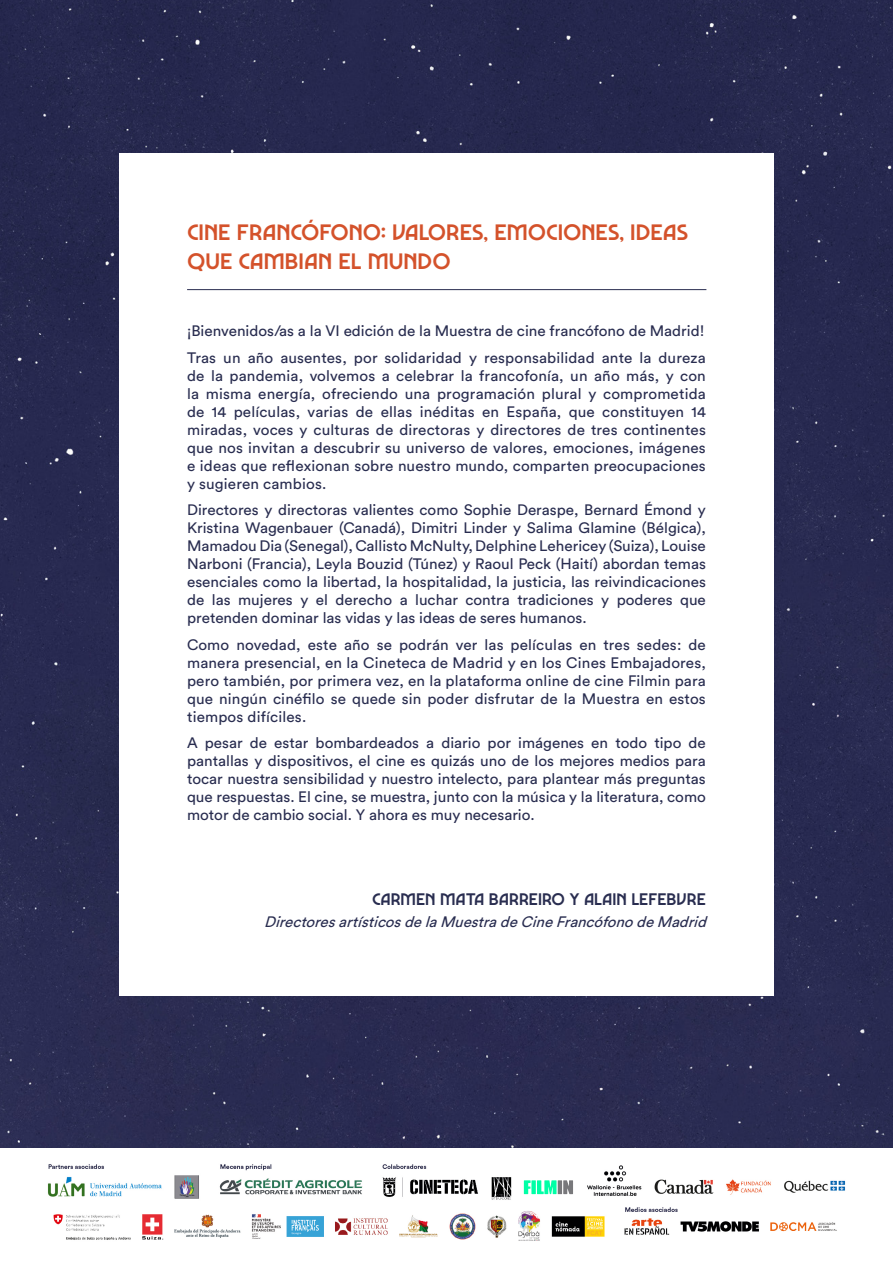
<style>
.page{position:relative;width:893px;height:1263px;background:#fff}
.page>*{position:absolute;margin:0;border:0;box-sizing:border-box;transform-origin:0 0}
.t1{font:500 24px/28.8px "Marvin Visions Small";color:#d4522b}
.t2{font:500 18px "Marvin Visions Small";color:#292d50}
.t3{font:15px/18px "Circular Std";color:#292d50;text-align:justify}
.t4{font:italic 15px "Circular Std";color:#292d50}
</style>
<div class="page">
<div style="left:0;top:0;width:893px;height:1148px;background:#282a50"></div>
<img style="left:48px;top:1164px;width:798px;height:77px">
<div style="left:119px;top:153px;width:655px;height:842px;background:#fff"></div>
<hr style="left:187px;top:289px;width:519px;height:1px;background:#292d50">
<div style="left:521px;top:1175px;width:57px;height:24px;background:#fff"></div>
<svg style="left:524px;top:1180px;width:49px;height:14px"></svg>
<p class="t1" style="left:187px;top:218px;width:503px">CINE FRANCÓFONO: VALORES, EMOCIONES, IDEAS<br>QUE CAMBIAN EL MUNDO</p>
<p class="t3" style="left:187px;top:322px;width:519px">¡Bienvenidos/as a la VI edición de la Muestra de cine francófono de Madrid!</p>
<p class="t3" style="left:187px;top:348px;width:520px">Tras un año ausentes, por solidaridad y responsabilidad ante la dureza de la pandemia, volvemos a celebrar la francofonía, un año más, y con la misma energía, ofreciendo una programación plural y comprometida de 14 películas, varias de ellas inéditas en España, que constituyen 14 miradas, voces y culturas de directoras y directores de tres continentes que nos invitan a descubrir su universo de valores, emociones, imágenes e ideas que reflexionan sobre nuestro mundo, comparten preocupaciones y sugieren cambios.</p>
<p class="t3" style="left:187px;top:501px;width:520px">Directores y directoras valientes como Sophie Deraspe, Bernard Émond y Kristina Wagenbauer (Canadá), Dimitri Linder y Salima Glamine (Bélgica), Mamadou Dia (Senegal), Callisto McNulty, Delphine Lehericey (Suiza), Louise Narboni (Francia), Leyla Bouzid (Túnez) y Raoul Peck (Haití) abordan temas esenciales como la libertad, la hospitalidad, la justicia, las reivindicaciones de las mujeres y el derecho a luchar contra tradiciones y poderes que pretenden dominar las vidas y las ideas de seres humanos.</p>
<p class="t3" style="left:187px;top:635px;width:520px">Como novedad, este año se podrán ver las películas en tres sedes: de manera presencial, en la Cineteca de Madrid y en los Cines Embajadores, pero también, por primera vez, en la plataforma online de cine Filmin para que ningún cinéfilo se quede sin poder disfrutar de la Muestra en estos tiempos difíciles.</p>
<p class="t3" style="left:187px;top:734px;width:520px">A pesar de estar bombardeados a diario por imágenes en todo tipo de pantallas y dispositivos, el cine es quizás uno de los mejores medios para tocar nuestra sensibilidad y nuestro intelecto, para plantear más preguntas que respuestas. El cine, se muestra, junto con la música y la literatura, como motor de cambio social. Y ahora es muy necesario.</p>
<p class="t2" style="left:372px;top:889px;width:335px">CARMEN MATA BARREIRO Y ALAIN LEFEBVRE</p>
<p class="t4" style="left:264px;top:913px;width:448px">DirectoresartísticosdelaMuestradeCineFrancófonodeMadrid</p>
</div>
